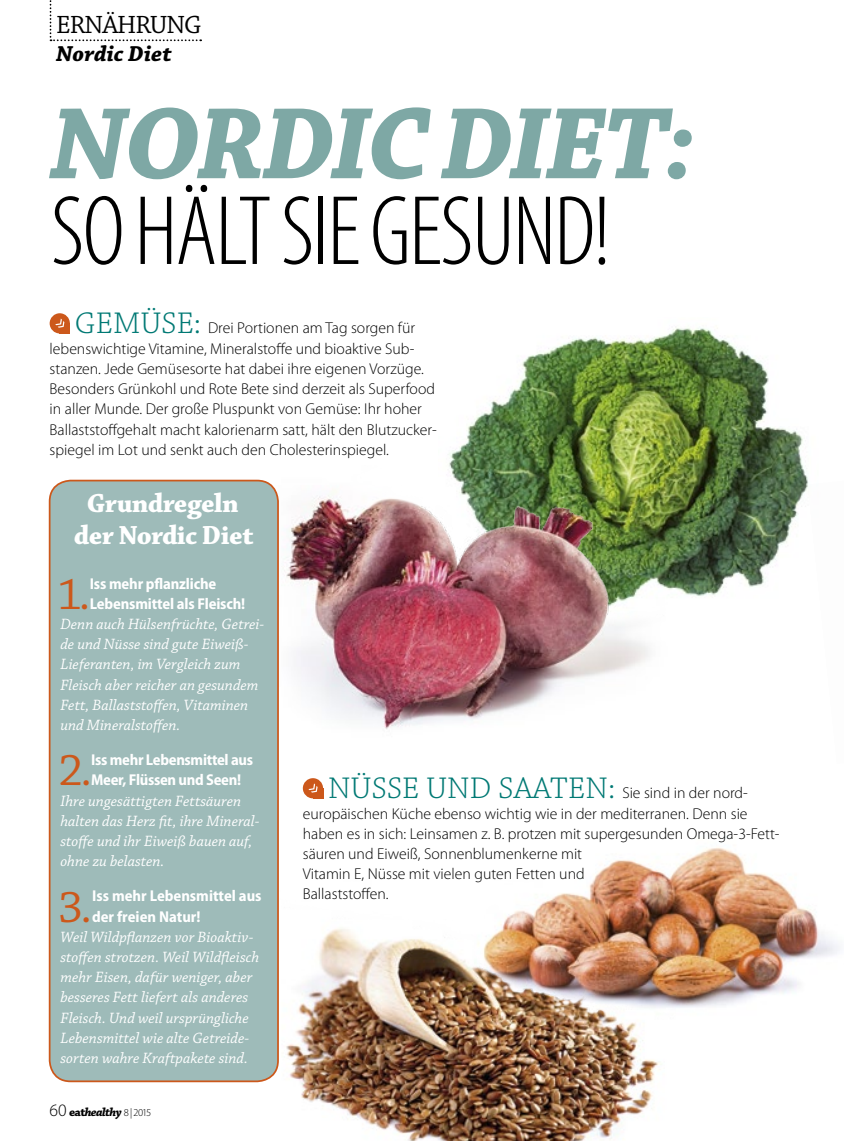
<style>
.page{position:relative;width:844px;height:1141px;background:#fff}
.page>*{position:absolute;margin:0;border:0;box-sizing:border-box;transform-origin:0 0}
.t1{font:106.75px "Chaparral Pro Bold It Capt";letter-spacing:-.04em;color:#7ea8a5}
.t2{font:300 condensed 99.75px "Myriad Pro";letter-spacing:-.02em;color:#000}
.t3{font:46.9px "Chaparral Pro";color:#cc581b}
.t4{font:28px/31.5px "Chaparral Pro Bold Disp";color:#fff;text-align:center}
.t5{font:26.25px "Chaparral Pro";letter-spacing:-.04em;color:#000}
.t6{font:22.75px "Chaparral Pro Bold It Capt";color:#000}
.t7{font:300 15.75px/20.1px "Myriad Pro";color:#000}
.t8{font:italic 15.75px/20.1px "Chaparral Pro";color:#fff}
.t9{font:700 semi-condensed 15.75px/20.1px "Myriad Pro";letter-spacing:-.01em;color:#fff}
.t10{font:italic 700 12.25px "Chaparral Pro";letter-spacing:-.05em;color:#000}
.s1{font-family:"Chaparral Pro";font-size:31.5px;color:#007974}
.s2{font-family:"Myriad Pro";font-weight:300;font-style:normal;font-size:17.5px}
.s3{font-style:normal}
.s4{font-family:"Myriad Pro";font-weight:300;font-style:normal;font-size:10.5px}
</style>
<div class="page">
<img style="left:448px;top:328px;width:361px;height:268px">
<img style="left:263px;top:465px;width:404px;height:264px">
<img style="left:272px;top:928px;width:389px;height:213px">
<img style="left:454px;top:847px;width:385px;height:178px">
<svg style="left:50px;top:0;width:151px;height:41px"></svg>
<div style="left:50px;top:481px;width:228px;height:600px;background:#9ebbb9;border-radius:21px"></div>
<div style="left:49px;top:480px;width:230px;height:602px;border:2px solid #cc581b;border-radius:21px"></div>
<div style="left:50px;top:313px;width:20px;height:20px;background:#cc581b;border-radius:50%"></div>
<div style="left:60px;top:323px;width:10px;height:10px;background:#cc581b"></div>
<svg style="left:55px;top:318px;width:9px;height:10px"></svg>
<div style="left:303px;top:778px;width:20px;height:20px;background:#cc581b;border-radius:50%"></div>
<div style="left:313px;top:788px;width:10px;height:10px;background:#cc581b"></div>
<svg style="left:308px;top:783px;width:9px;height:10px"></svg>
<h3 class="t5" style="left:56px;top:10px;width:147px">ERNÄHRUNG</h3>
<h3 class="t6" style="left:56px;top:41px;width:117px">Nordic Diet</h3>
<h1 class="t1" style="left:50px;top:81px;width:648px">NORDIC DIET:</h1>
<h2 class="t2" style="left:51px;top:178px;width:561px">SO HÄLT SIE GESUND!</h2>
<p class="t7" style="left:50px;top:318px;width:388px;text-indent:25px"><span class="s1">GEMÜSE:</span> Drei Portionen am Tag sorgen für lebenswichtige Vitamine, Mineralstoffe und bioaktive Sub&shy;stanzen. Jede Gemüsesorte hat dabei ihre eigenen Vorzüge.<br>Besonders Grünkohl und Rote Bete sind derzeit als Superfood in aller Munde. Der große Pluspunkt von Gemüse: Ihr hoher Ballaststoffgehalt macht kalorienarm satt, hält den Blutzucker&shy;spiegel im Lot und senkt auch den Cholesterinspiegel.</p>
<h3 class="t4" style="left:74px;top:489px;width:181px">Grundregeln der Nordic Diet</h3>
<h3 class="t3" style="left:58px;top:568px;width:34px">1.</h3>
<p class="t9" style="left:90px;top:573px;width:157px">Iss mehr pflanzliche<br>Lebensmittel als Fleisch!</p>
<p class="t8" style="left:60px;top:615px;width:205px">Denn auch Hülsenfrüchte, Getrei&shy;de und Nüsse sind gute Eiweiß-<br>Lieferanten, im Vergleich zum<br>Fleisch aber reicher an gesundem<br>Fett, Ballaststoffen, Vitaminen und Mineralstoffen.</p>
<h3 class="t3" style="left:58px;top:745px;width:35px">2.</h3>
<p class="t9" style="left:91px;top:750px;width:163px">Iss mehr Lebensmittel aus<br>Meer, Flüssen und Seen!</p>
<p class="t8" style="left:60px;top:791px;width:200px">Ihre ungesättigten Fettsäuren halten das Herz fit, ihre Mineral&shy;stoffe und ihr Eiweiß bauen auf, ohne zu belasten.</p>
<h3 class="t3" style="left:58px;top:881px;width:35px">3.</h3>
<p class="t9" style="left:92px;top:886px;width:171px">Iss mehr Lebensmittel aus der freien Natur!</p>
<p class="t8" style="left:60px;top:927px;width:200px">Weil Wildpflanzen vor Bioaktiv&shy;stoffen strotzen. Weil Wildfleisch mehr Eisen, dafür weniger, aber besseres Fett liefert als anderes Fleisch. Und weil ursprüngliche Lebensmittel wie alte Getreide&shy;sorten wahre Kraftpakete sind.</p>
<p class="t10" style="left:50px;top:1105px;width:103px"><span class="s2">60</span> <span class="s3">eat</span>healthy <span class="s4">8 | 2015</span></p>
<p class="t7" style="left:303px;top:783px;width:478px;text-indent:25px"><span class="s1">NÜSSE UND SAATEN:</span> Sie sind in der nord&shy;europäischen Küche ebenso wichtig wie in der mediterranen. Denn sie haben es in sich: Leinsamen z. B. protzen mit supergesunden Omega-3-Fett&shy;säuren und Eiweiß, Sonnenblumenkerne mit<br>Vitamin E, Nüsse mit vielen guten Fetten und<br>Ballaststoffen.</p>
</div>
